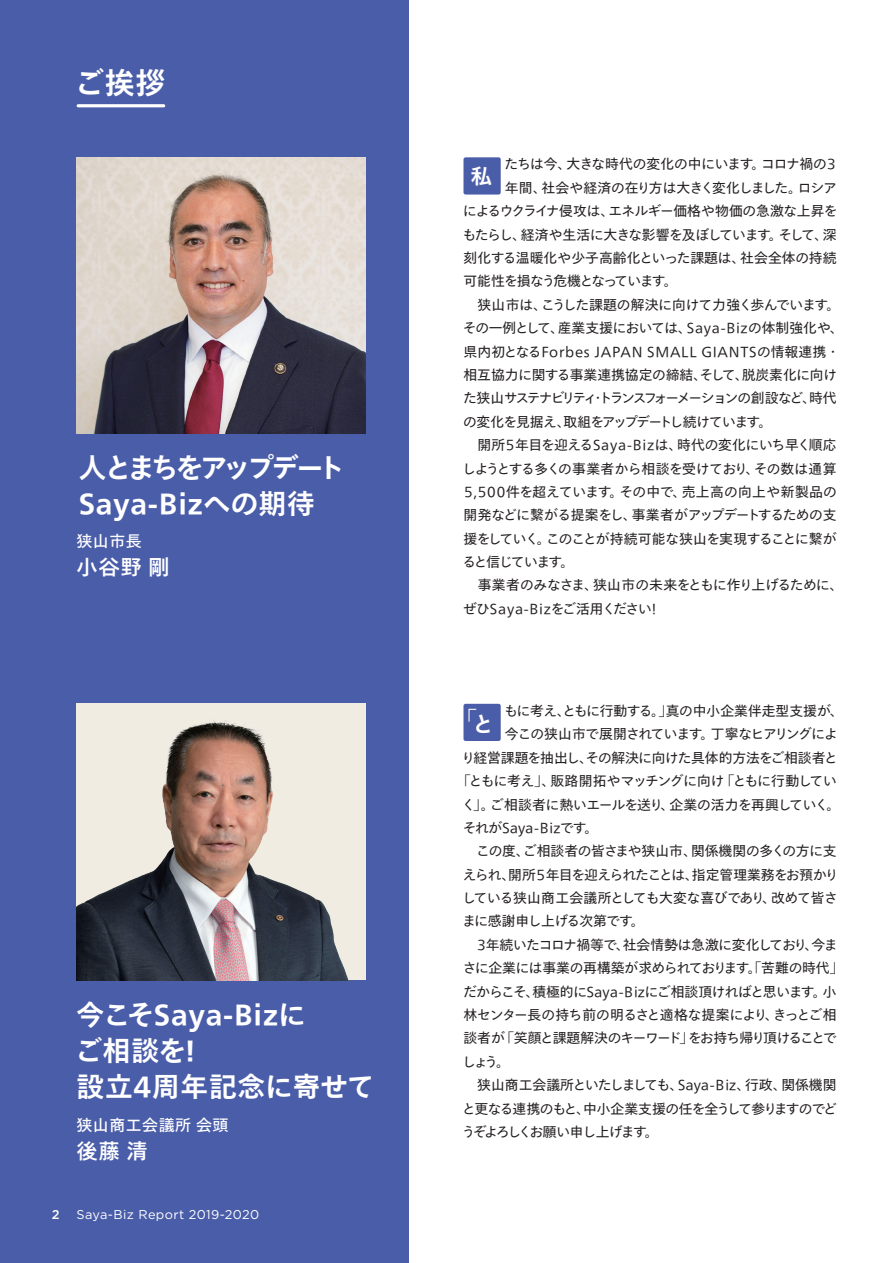
<style>
.page{position:relative;width:893px;height:1263px;background:#fff}
.page>*{position:absolute;margin:0;border:0;box-sizing:border-box;transform-origin:0 0}
.t1{font:700 29.7px "Tazugane Gothic Std N";color:#fff}
.t2{font:700 27.6px/36.2px "Tazugane Gothic Std N";letter-spacing:.005em;color:#fff}
.t3{font:700 27.6px/36.2px "Tazugane Gothic Std N";letter-spacing:-.06em;color:#fff}
.t4{font:500 21.3px "Tazugane Gothic Std N";color:#fff}
.t5{font:700 21.3px "Tazugane Gothic Std N";color:#fff}
.t6{font:15.9px "Tazugane Gothic Std N";letter-spacing:.03em;color:#fff}
.t7{font:13.8px/23.4px "Tazugane Gothic Std N";letter-spacing:-.035em;color:#231f20}
.t8{font:13.8px "Tazugane Gothic Std N";letter-spacing:-.095em;color:#231f20}
.t9{font:13.8px "Tazugane Gothic Std N";letter-spacing:-.055em;color:#231f20}
.t10{font:13.8px "Tazugane Gothic Std N";letter-spacing:-.07em;color:#231f20}
.t11{font:13.8px "Tazugane Gothic Std N";letter-spacing:-.125em;color:#231f20}
.t12{font:13.8px "Tazugane Gothic Std N";letter-spacing:-.295em;color:#231f20}
.t13{font:12.75px "Gotham";letter-spacing:.03em;color:#fff}
.t14{font:500 12.75px "Gotham";color:#fff}
</style>
<div class="page">
<div style="left:0;top:0;width:408px;height:1263px;background:#4a5da9"></div>
<img style="left:77px;top:704px;width:284px;height:276px">
<img style="left:77px;top:157px;width:289px;height:277px">
<div style="left:463px;top:157px;width:38px;height:38px;background:#4a5da9;border-radius:2px"></div>
<div style="left:463px;top:704px;width:38px;height:37px;background:#4a5da9;border-radius:2px"></div>
<svg style="left:468px;top:708px;width:9px;height:14px"></svg>
<hr style="left:78px;top:104px;width:86px;height:3px;background:#fff">
<h1 class="t1" style="left:74px;top:62px;width:93px">ご挨拶</h1>
<h2 class="t3" style="left:79px;top:452px;width:268px">人とまちをアップデート<br>Saya-Bizへの期待</h2>
<p class="t6" style="left:77px;top:529px;width:67px">狭山市長</p>
<h3 class="t4" style="left:77px;top:552px;width:95px">小谷野 剛</h3>
<h2 class="t2" style="left:74px;top:999px;width:302px">今こそSaya-Bizに<br>ご相談を！<br>設立４周年記念に寄せて</h2>
<p class="t6" style="left:77px;top:1114px;width:153px">狭山商工会議所 会頭</p>
<h3 class="t4" style="left:77px;top:1136px;width:73px">後藤 清</h3>
<p class="t14" style="left:52px;top:1206px;width:9px">2</p>
<p class="t13" style="left:77px;top:1206px;width:184px">Saya-Biz Report 2019-2020</p>
<p class="t7" style="left:505px;top:153px;width:334px">たちは今、大きな時代の変化の中にいます。コロナ禍の3年間、社会や経済の在り方は大きく変化しました。ロシア</p>
<h3 class="t5" style="left:471px;top:161px;width:23px">私</h3>
<p class="t7" style="left:462px;top:200px;width:383px">によるウクライナ侵攻は、エネルギー価格や物価の急激な上昇をもたらし、経済や生活に大きな影響を及ぼしています。そして、深刻化する温暖化や少子高齢化といった課題は、社会全体の持続可能性を損なう危機となっています。<br>　狭山市は、こうした課題の解決に向けて力強く歩んでいます。その一例として、産業支援においては、Saya-Bizの体制強化や、県内初となるForbes JAPAN SMALL GIANTSの情報連携・相互協力に関する事業連携協定の締結、そして、脱炭素化に向けた狭山サステナビリティ・トランスフォーメーションの創設など、時代の変化を見据え、取組をアップデートし続けています。<br>　開所5年目を迎えるSaya-Bizは、時代の変化にいち早く順応しようとする多くの事業者から相談を受けており、その数は通算<br>5,500件を超えています。その中で、売上高の向上や新製品の開発などに繋がる提案をし、事業者がアップデートするための支援をしていく。このことが持続可能な狭山を実現することに繋がると信じています。<br>　事業者のみなさま、狭山市の未来をともに作り上げるために、ぜひSaya-Bizをご活用ください！</p>
<p class="t7" style="left:473px;top:700px;width:372px;text-indent:31px">もに考え、ともに行動する。」真の中小企業伴走型支援が、<sup>と</sup> 今この狭山市で展開されています。丁寧なヒアリングによ</p>
<p class="t7" style="left:462px;top:747px;width:378px">り経営課題を抽出し、その解決に向けた具体的方法をご相談者と</p>
<p class="t7" style="left:457px;top:770px;width:382px">「ともに考え」、販路開拓やマッチングに向け「ともに行動してい</p>
<p class="t7" style="left:462px;top:793px;width:380px">く」。ご相談者に熱いエールを送り、企業の活力を再興していく。</p>
<p class="t12" style="left:463px;top:818px;width:137px">それがＳａｙａ- Bｉｚです。</p>
<p class="t7" style="left:463px;top:840px;width:375px">　この度、ご相談者の皆さまや狭山市、関係機関の多くの方に支</p>
<p class="t9" style="left:463px;top:865px;width:377px">えられ、開所5年目を迎えられたことは、指定管理業務をお預かり</p>
<p class="t7" style="left:462px;top:887px;width:377px">している狭山商工会議所としても大変な喜びであり、改めて皆さ</p>
<p class="t9" style="left:462px;top:912px;width:183px">まに感謝申し上げる次第です。</p>
<p class="t7" style="left:463px;top:934px;width:376px">　３年続いたコロナ禍等で、社会情勢は急激に変化しており、今ま</p>
<p class="t7" style="left:463px;top:957px;width:382px">さに企業には事業の再構築が求められております。「苦難の時代」</p>
<p class="t8" style="left:463px;top:982px;width:375px">だからこそ、積極的にＳａｙａ- Bｉｚにご相談頂ければと思います。小</p>
<p class="t7" style="left:463px;top:1004px;width:375px">林センター長の持ち前の明るさと適格な提案により、きっとご相</p>
<p class="t8" style="left:463px;top:1028px;width:375px">談者が「笑顔と課題解決のキーワード」をお持ち帰り頂けることで</p>
<p class="t7" style="left:462px;top:1051px;width:49px">しょう。</p>
<p class="t8" style="left:463px;top:1075px;width:375px">　狭山商工会議所といたしましても、Ｓａｙａ-Bｉｚ、行政、関係機関</p>
<p class="t10" style="left:462px;top:1099px;width:376px">と更なる連携のもと、中小企業支援の任を全うして参りますのでど</p>
<p class="t11" style="left:462px;top:1122px;width:198px">うぞよろしくお願い申し上げます。</p>
</div>
